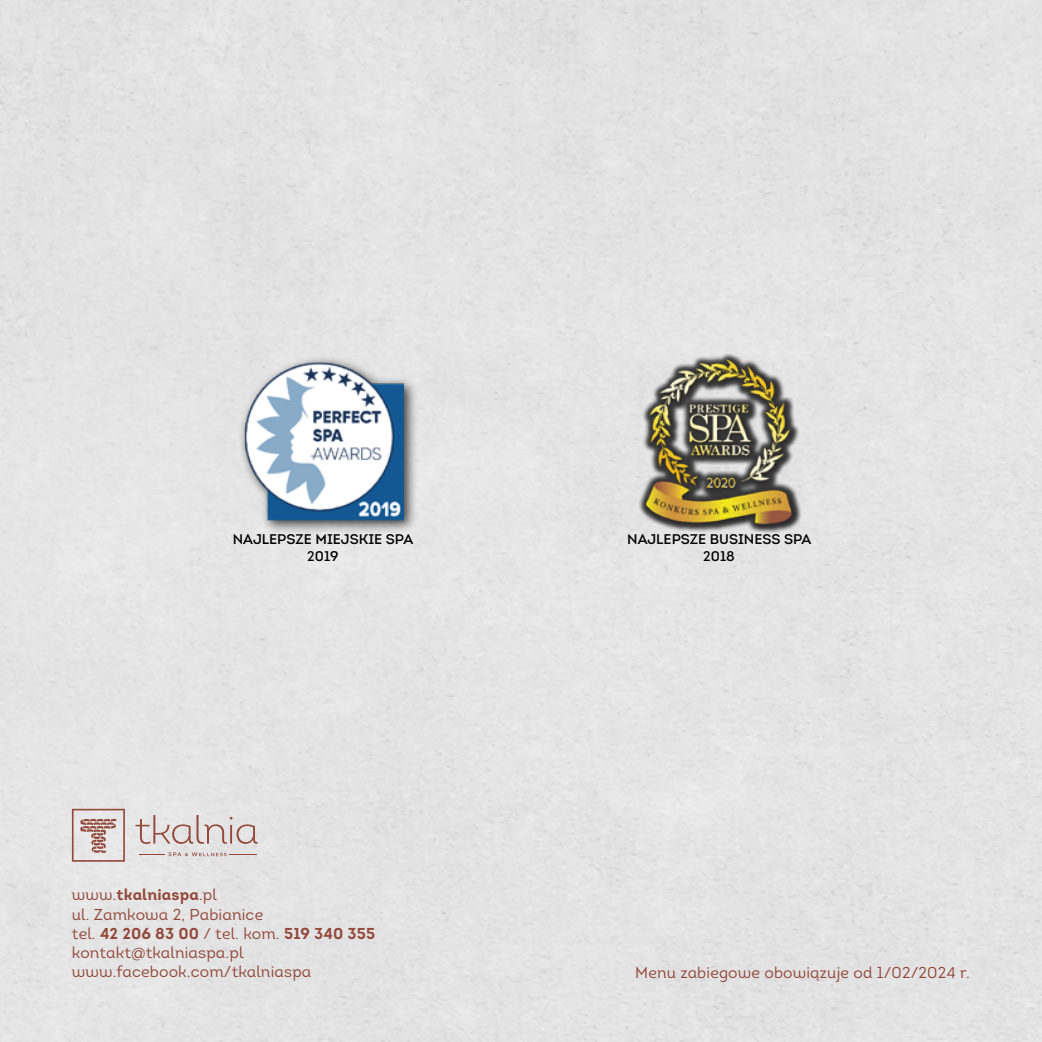
<style>
.page{position:relative;width:1042px;height:1042px;background:#fff}
.page>*{position:absolute;margin:0;border:0;box-sizing:border-box;transform-origin:0 0}
.t1{font:15.75px/19.2px "Intro Book Alt";letter-spacing:.01em;color:#94493c}
.t2{font:15.75px "Intro Bold Alt";letter-spacing:.01em;color:#94493c}
.t3{font:14px/16.8px "Intro Regular Alt";color:#000;text-align:center}
.s1{font-family:"Intro Book Alt"}
</style>
<div class="page">
<svg style="left:72px;top:809px;width:53px;height:53px;background:#d1bdb9"></svg>
<svg style="left:135px;top:815px;width:123px;height:30px;background:#d7cac8"></svg>
<svg style="left:139px;top:852px;width:118px;height:4px"></svg>
<div style="left:638px;top:353px;width:164px;height:180px;background:#000;opacity:.75"></div>
<img style="left:638px;top:357px;width:162px;height:172px">
<div style="left:238px;top:355px;width:180px;height:179px;background:#000;opacity:.75"></div>
<img style="left:242px;top:359px;width:161px;height:163px">
<p class="t3" style="left:233px;top:531px;width:182px">NAJLEPSZE MIEJSKIE SPA<br>2019</p>
<p class="t2" style="left:72px;top:885px;width:146px"><span class="s1">www.</span>tkalniaspa<span class="s1">.pl</span></p>
<p class="t1" style="left:72px;top:904px;width:193px">ul. Zamkowa 2, Pabianice</p>
<p class="t2" style="left:72px;top:923px;width:305px"><span class="s1">tel.</span> 42 206 83 00 <span class="s1">/ tel. kom.</span> 519 340 355</p>
<p class="t1" style="left:72px;top:943px;width:241px">kontakt@tkalniaspa.pl www.facebook.com/tkalniaspa</p>
<p class="t3" style="left:627px;top:531px;width:186px">NAJLEPSZE BUSINESS SPA<br>2018</p>
<p class="t1" style="left:635px;top:963px;width:336px">Menu zabiegowe obowiązuje od 1/02/2024 r.</p>
</div>
